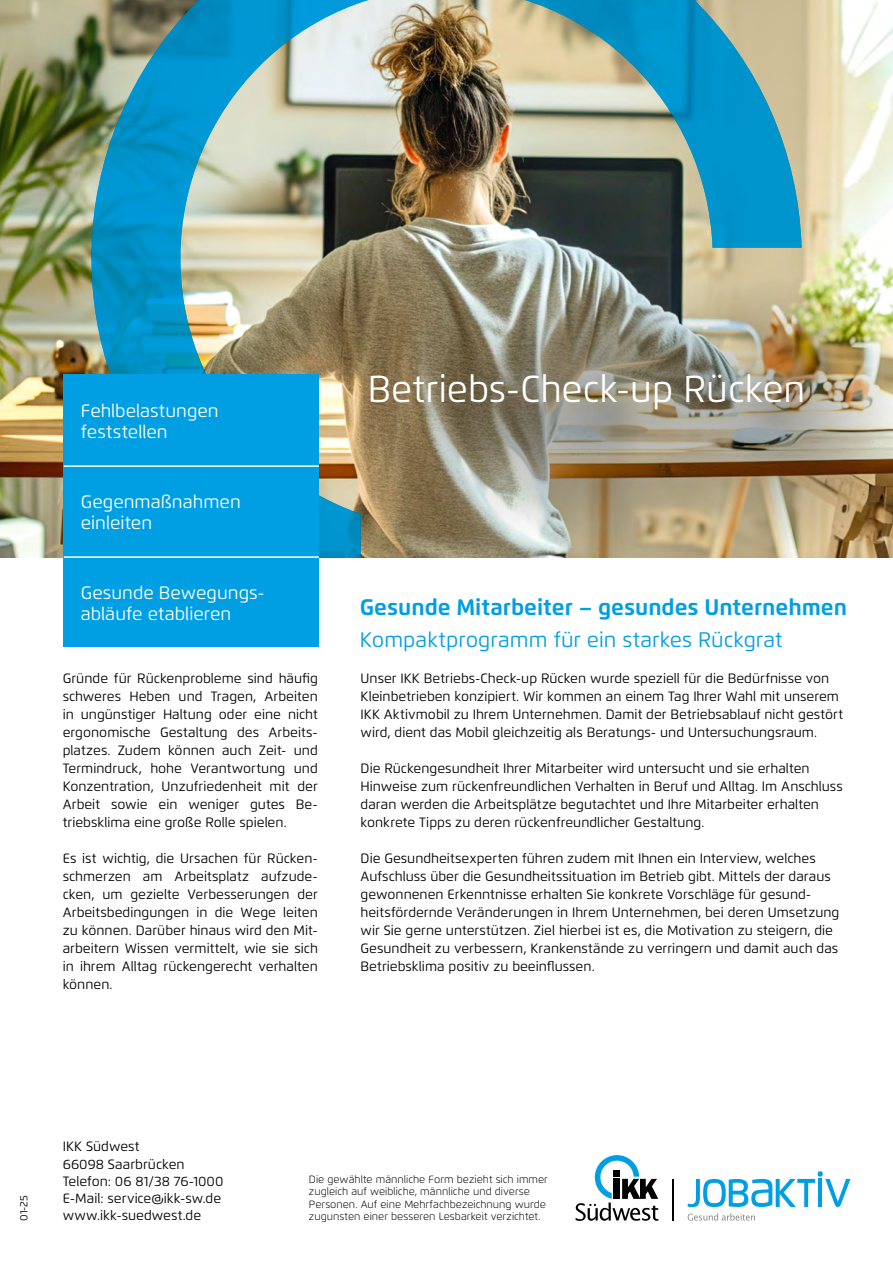
<style>
.page{position:relative;width:893px;height:1263px;background:#fff}
.page>*{position:absolute;margin:0;border:0;box-sizing:border-box;transform-origin:0 0}
.t1{font:37.5px "Flexo";color:#fff}
.t2{font:700 22.5px "Flexo";color:#009ee3}
.t3{font:21px "Flexo";color:#009ee3}
.t4{font:18px/21px "Flexo";color:#fff}
.t5{font:13.5px/18px "Flexo";color:#000}
.t6{font:300 10.5px/12.6px "Flexo";color:#000}
.t7{font:10.5px "Flexo";color:#000}
</style>
<div class="page">
<img style="left:0;top:0;width:893px;height:557px">
<img style="left:91px;top:0;width:710px;height:557px">
<svg style="left:473px;top:279px;width:274px;height:273px"></svg>
<img style="left:638px;top:278px;width:255px;height:273px">
<svg style="left:688px;top:1213px;width:67px;height:7px"></svg>
<svg style="left:576px;top:1155px;width:82px;height:66px"></svg>
<hr style="left:672px;top:1179px;width:1px;height:41px;background:#000">
<svg style="left:688px;top:1171px;width:162px;height:36px"></svg>
<div style="left:64px;top:374px;width:255px;height:273px;background:#009ee3"></div>
<hr style="left:64px;top:556px;width:255px;height:2px;background:#fff">
<hr style="left:64px;top:465px;width:255px;height:2px;background:#fff">
<svg style="left:368px;top:279px;width:274px;height:273px"></svg>
<p class="t4" style="left:81px;top:400px;width:139px">Fehlbelastungen feststellen</p>
<p class="t4" style="left:81px;top:491px;width:162px">Gegenmaßnahmen einleiten</p>
<p class="t4" style="left:81px;top:582px;width:185px">Gesunde Bewegungs&shy;abläufe etablieren</p>
<p class="t5" style="left:63px;top:669px;width:257px;text-align:justify">Gründe für Rückenprobleme sind häufig schweres Heben und Tragen, Arbeiten in ungünstiger Haltung oder eine nicht ergonomische Gestaltung des Arbeits&shy;platzes. Zudem können auch Zeit- und Termindruck, hohe Verantwortung und Konzentration, Unzufriedenheit mit der Arbeit sowie ein weniger gutes Be&shy;triebsklima eine große Rolle spielen.</p>
<p class="t5" style="left:63px;top:849px;width:257px;text-align:justify">Es ist wichtig, die Ursachen für Rücken&shy;schmerzen am Arbeitsplatz aufzude&shy;cken, um gezielte Verbesserungen der Arbeitsbedingungen in die Wege leiten zu können. Darüber hinaus wird den Mit&shy;arbeitern Wissen vermittelt, wie sie sich in ihrem Alltag rückengerecht verhalten können.</p>
<p class="t1" style="left:368px;top:366px;width:439px">Betriebs-Check-up Rücken</p>
<p class="t2" style="left:360px;top:594px;width:489px">Gesunde Mitarbeiter – gesundes Unternehmen</p>
<p class="t3" style="left:360px;top:627px;width:424px">Kompaktprogramm für ein starkes Rückgrat</p>
<p class="t5" style="left:361px;top:669px;width:484px">Unser IKK Betriebs-Check-up Rücken wurde speziell für die Bedürfnisse von Kleinbetrieben konzipiert. Wir kommen an einem Tag Ihrer Wahl mit unserem IKK Aktivmobil zu Ihrem Unternehmen. Damit der Betriebsablauf nicht gestört wird, dient das Mobil gleichzeitig als Beratungs- und Untersuchungsraum.</p>
<p class="t5" style="left:361px;top:759px;width:484px">Die Rückengesundheit Ihrer Mitarbeiter wird untersucht und sie erhalten Hinweise zum rückenfreundlichen Verhalten in Beruf und Alltag. Im Anschluss daran werden die Arbeitsplätze begutachtet und Ihre Mitarbeiter erhalten konkrete Tipps zu deren rückenfreundlicher Gestaltung.</p>
<p class="t5" style="left:361px;top:849px;width:480px">Die Gesundheitsexperten führen zudem mit Ihnen ein Interview, welches Aufschluss über die Gesundheitssituation im Betrieb gibt. Mittels der daraus gewonnenen Erkenntnisse erhalten Sie konkrete Vorschläge für gesund&shy;heitsfördernde Veränderungen in Ihrem Unternehmen, bei deren Umsetzung wir Sie gerne unterstützen. Ziel hierbei ist es, die Motivation zu steigern, die Gesundheit zu verbessern, Krankenstände zu verringern und damit auch das Betriebsklima positiv zu beeinflussen.</p>
<p class="t7" style="left:17px;top:1221px;width:27px;rotate:-90deg">01-25</p>
<p class="t5" style="left:63px;top:1138px;width:78px">IKK Südwest</p>
<p class="t5" style="left:63px;top:1155px;width:123px">66098 Saarbrücken</p>
<p class="t5" style="left:63px;top:1172px;width:162px">Telefon: 06 81/38 76-1000</p>
<p class="t5" style="left:63px;top:1189px;width:160px">E-Mail: service@ikk-sw.de</p>
<p class="t5" style="left:63px;top:1207px;width:140px">www.ikk-suedwest.de</p>
<p class="t6" style="left:309px;top:1173px;width:241px">Die gewählte männliche Form bezieht sich immer zugleich auf weibliche, männliche und diverse Personen. Auf eine Mehrfachbezeichnung wurde zugunsten einer besseren Lesbarkeit verzichtet.</p>
</div>
